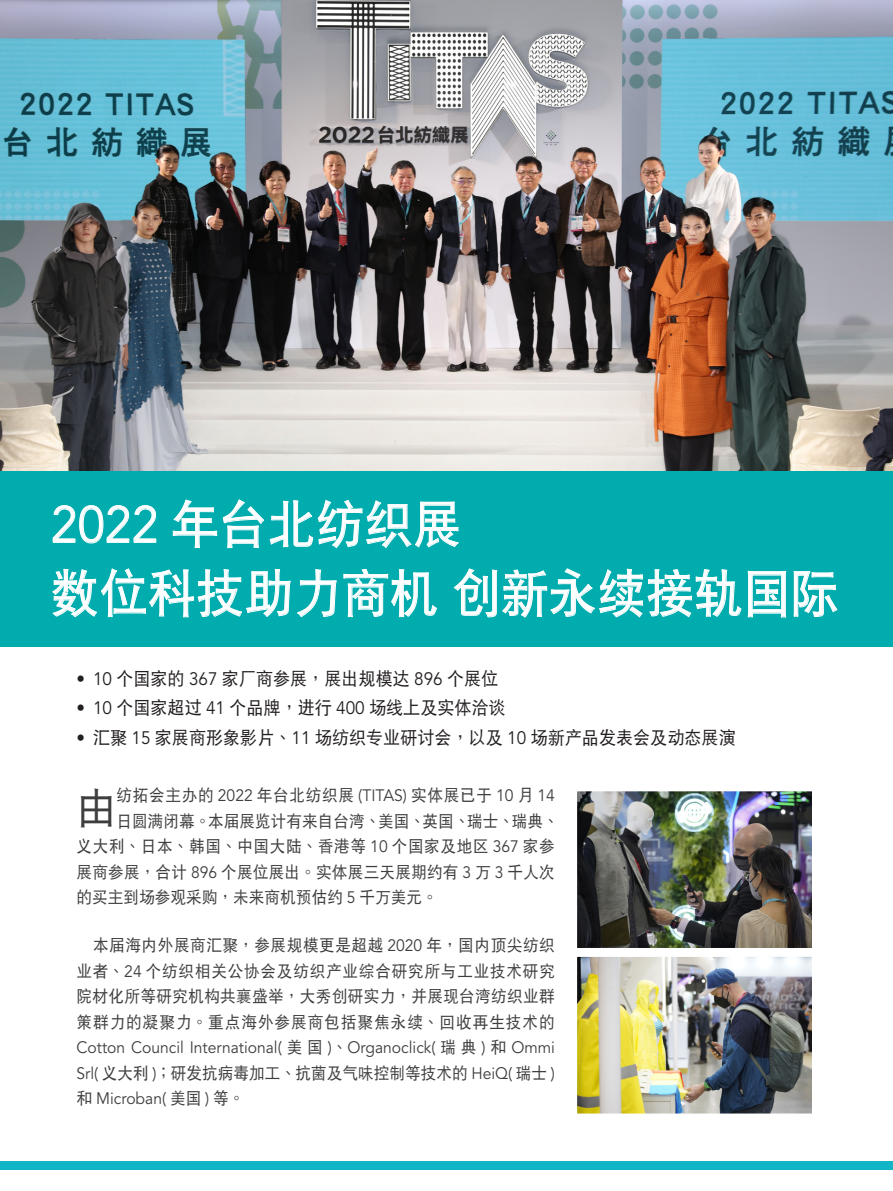
<style>
.page{position:relative;width:893px;height:1191px;background:#fff}
.page>*{position:absolute;margin:0;border:0;box-sizing:border-box;transform-origin:0 0}
.簡體_大標-2{font:51px "DF Hei GB5 Std W5";color:#fff;scale:.95 1}
.內文_首字跨行{font:42px "DF Hei GB5 Std W5";color:#3e3e3f;scale:.95 1}
.封面3點標{font:18px "DF Hei GB5 Std W5";color:#231f20;scale:.95 1}
.內文_首字跨行_第二段{font:16.5px/25.5px "DF Hei GB5 Std W5";letter-spacing:.06em;color:#3e3e3f;text-align:justify;scale:.95 1}
.內文_首字跨行-2{font:16.5px "DF Hei GB5 Std W5";letter-spacing:.01em;color:#3e3e3f;scale:.95 1}
.內文_首字跨行-3{font:16.5px "DF Hei GB5 Std W5";letter-spacing:.04em;color:#3e3e3f;scale:.95 1}
.內文_首字跨行-4{font:16.5px "DF Hei GB5 Std W5";letter-spacing:.035em;color:#3e3e3f;scale:.95 1}
.s1{font-family:"Avenir"}
</style>
<div class="page">
<img style="left:0;top:0;width:893px;height:471px">
<div style="left:0;top:471px;width:893px;height:175px;background:#00acad"></div>
<div style="left:0;top:1161px;width:893px;height:8px;background:#11b5c5"></div>
<svg style="left:52px;top:505px;width:105px;height:39px"></svg>
<svg style="left:172px;top:499px;width:287px;height:50px"></svg>
<svg style="left:52px;top:568px;width:285px;height:50px"></svg>
<svg style="left:343px;top:568px;width:94px;height:50px"></svg>
<svg style="left:453px;top:568px;width:334px;height:50px"></svg>
<svg style="left:793px;top:571px;width:45px;height:46px"></svg>
<img style="left:577px;top:791px;width:235px;height:323px">
<p class="簡體_大標-2" style="left:51px;top:496px;width:434px"><span class="s1">2022</span> 年台北紡織展</p>
<p class="簡體_大標-2" style="left:51px;top:565px;width:832px">數位科技助力商機創新永續接軌國際</p>
<p class="封面3點標" style="left:77px;top:668px;width:445px"><span class="s1">• 10</span> 個國家的 <span class="s1">367</span> 家廠商參展，展出規模達 <span class="s1">896</span> 個展位</p>
<p class="封面3點標" style="left:77px;top:698px;width:453px"><span class="s1">• 10</span> 個國家超過 <span class="s1">41</span> 個品牌，進行 <span class="s1">400</span> 場線上及實體洽談</p>
<p class="封面3點標" style="left:77px;top:728px;width:695px"><span class="s1">•</span> 匯聚 <span class="s1">15</span> 家展商形象影片、<span class="s1">11</span> 場紡織專業研討會，以及 <span class="s1">10</span> 場新產品發表會及動態展演</p>
<p class="內文_首字跨行" style="left:77px;top:785px;width:44px">由</p>
<p class="內文_首字跨行-3" style="left:116px;top:786px;width:463px">紡拓會主辦的 <span class="s1">2022</span> 年台北紡織展 <span class="s1">(TITAS)</span> 實體展已於 <span class="s1">10</span> 月 <span class="s1">14</span></p>
<p class="內文_首字跨行-2" style="left:116px;top:811px;width:467px">日圓滿閉幕。本屆展覽計有來自臺灣、美國、英國、瑞士、瑞典、</p>
<p class="內文_首字跨行-4" style="left:77px;top:837px;width:505px">義大利、日本、韓國、中國大陸、香港等 <span class="s1">10</span> 個國家及地區 <span class="s1">367</span> 家參</p>
<p class="內文_首字跨行-2" style="left:77px;top:862px;width:505px">展商參展，合計 <span class="s1">896</span> 個展位展出。實體展三天展期約有 <span class="s1">3</span> 萬 <span class="s1">3</span> 千人次</p>
<p class="內文_首字跨行-2" style="left:77px;top:888px;width:382px">的買主到場參觀採購，未來商機預估約 <span class="s1">5</span> 千萬美元。</p>
<p class="內文_首字跨行_第二段" style="left:77px;top:932px;width:505px;text-indent:17px">本屆海內外展商匯聚，參展規模更是超越 <span class="s1">2020</span> 年，國內頂尖紡織業者、<span class="s1">24</span> 個紡織相關公協會及紡織產業綜合研究所與工業技術研究院材化所等研究機構共襄盛舉，大秀創研實力，並展現臺灣紡織業群策群力的凝聚力。重點海外參展商包括聚焦永續、回收再生技術的<span class="s1">Cotton Council International(</span> 美國 <span class="s1">)</span>、<span class="s1">Organoclick(</span> 瑞典 <span class="s1">)</span> 和 <span class="s1">Ommi Srl(</span> 義大利 <span class="s1">)</span>；研發抗病毒加工、抗菌及氣味控制等技術的 <span class="s1">HeiQ(</span> 瑞士 <span class="s1">)</span>和 <span class="s1">Microban(</span> 美國 <span class="s1">)</span> 等。</p>
</div>
